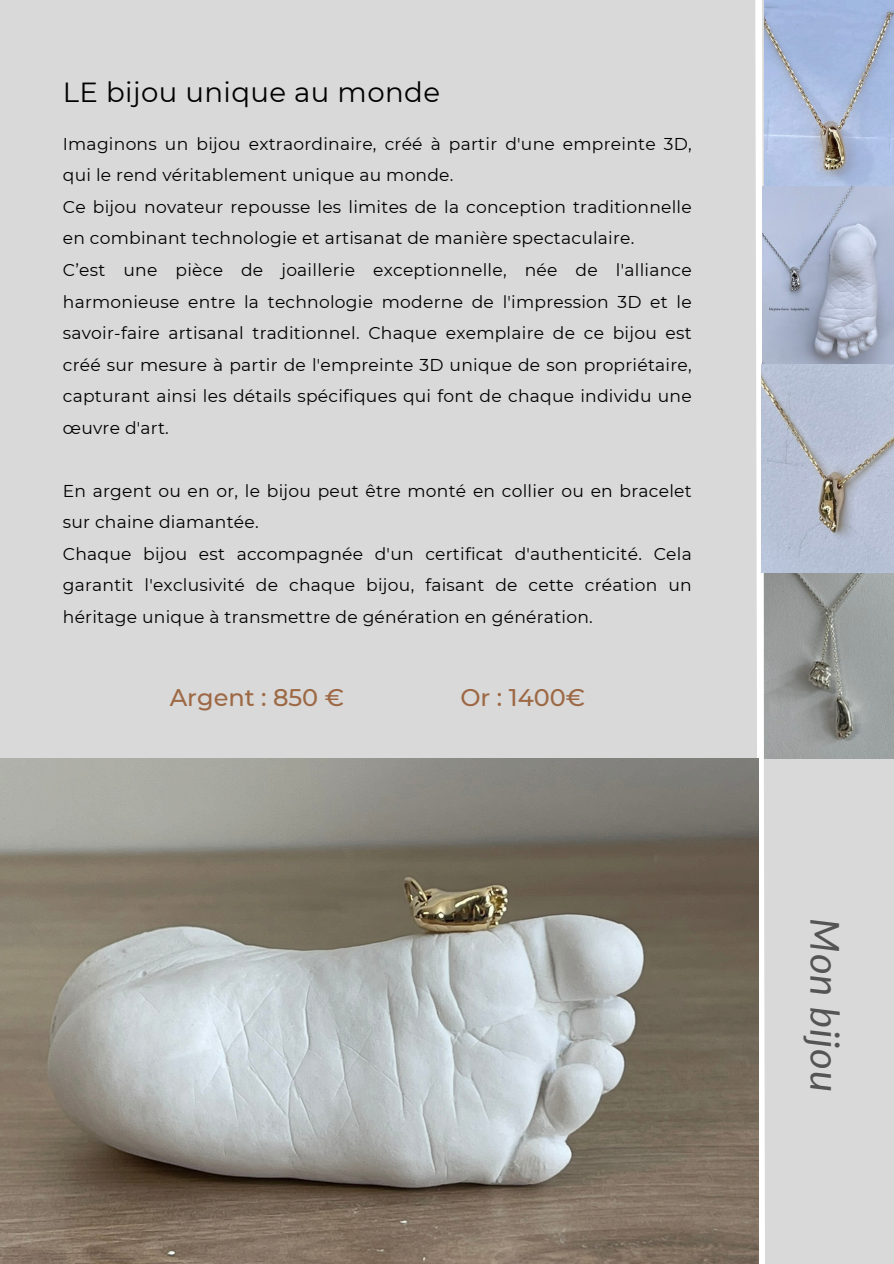
<style>
.page{position:relative;width:894px;height:1264px;background:#fff}
.page>*{position:absolute;margin:0;border:0;box-sizing:border-box;transform-origin:0 0}
.t1{font:italic 39.9px "Lato";letter-spacing:.02em;color:#545454}
.t2{font:27.6px "Montserrat";letter-spacing:.015em;color:#000}
.t3{font:500 24px "Montserrat";color:#9d6844}
.t4{font:17.1px/31.5px "Montserrat";letter-spacing:.015em;color:#000}
</style>
<div class="page">
<div style="left:0;top:0;width:893px;height:1263px;background:#d9d9d9"></div>
<svg style="left:755px;top:0;width:13px;height:1263px"></svg>
<img style="left:764px;top:572px;width:129px;height:186px">
<img style="left:764px;top:0;width:129px;height:186px">
<img style="left:761px;top:187px;width:132px;height:385px">
<img style="left:0;top:758px;width:758px;height:505px">
<p class="t2" style="left:63px;top:75px;width:378px">LE bijou unique au monde</p>
<p class="t4" style="left:63px;top:128px;width:630px">Imaginons un bijou extraordinaire, créé à partir d'une empreinte 3D, qui le rend véritablement unique au monde.</p>
<p class="t4" style="left:63px;top:191px;width:630px">Ce bijou novateur repousse les limites de la conception traditionnelle en combinant technologie et artisanat de manière spectaculaire.</p>
<h3 class="t4" style="left:63px;top:254px;width:630px;text-align:justify">C’est une pièce de joaillerie exceptionnelle, née de l'alliance harmonieuse entre la technologie moderne de l'impression 3D et le savoir-faire artisanal traditionnel. Chaque exemplaire de ce bijou est créé sur mesure à partir de l'empreinte 3D unique de son propriétaire, capturant ainsi les détails spécifiques qui font de chaque individu une œuvre d'art.</h3>
<p class="t4" style="left:63px;top:474px;width:630px">En argent ou en or, le bijou peut être monté en collier ou en bracelet sur chaine diamantée.</p>
<p class="t4" style="left:63px;top:537px;width:630px;text-align:justify">Chaque bijou est accompagnée d'un certificat d'authenticité. Cela garantit l'exclusivité de chaque bijou, faisant de cette création un héritage unique à transmettre de génération en génération.</p>
<h1 class="t3" style="left:170px;top:682px;width:176px">Argent : 850 €</h1>
<h1 class="t3" style="left:460px;top:682px;width:126px">Or : 1400€</h1>
<p class="t1" style="left:849px;top:918px;width:175px;rotate:90deg">Mon bijou</p>
</div>
